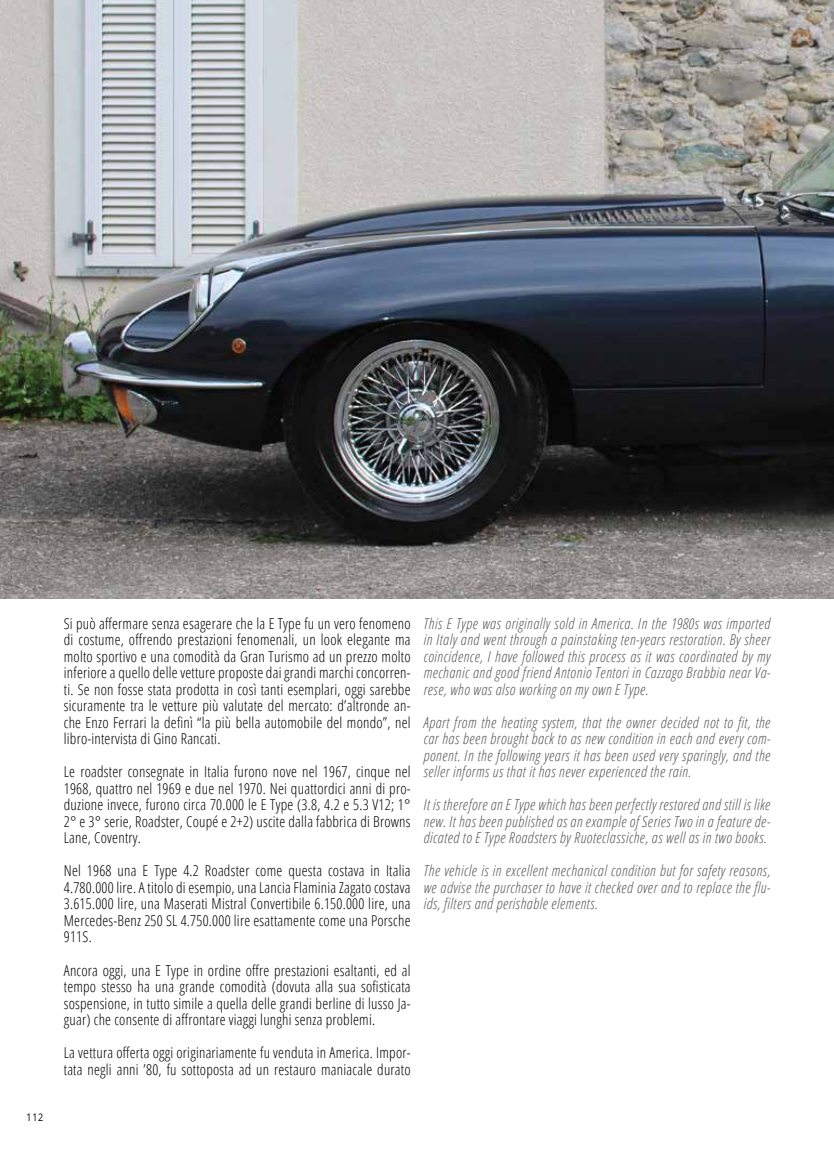
<style>
.page{position:relative;width:834px;height:1149px;background:#fff}
.page>*{position:absolute;margin:0;border:0;box-sizing:border-box;transform-origin:0 0}
.t1{font:300 condensed 15px/16.5px "Open Sans";letter-spacing:.015em;color:#000;text-align:justify}
.t2{font:italic 300 condensed 15px/16.5px "Open Sans";letter-spacing:.03em;color:#58595b;text-align:justify}
.t3{font:10.5px "Open Sans";color:#000;scale:.85 1}
</style>
<div class="page">
<img style="left:0;top:0;width:833px;height:598px">
<p class="t3" style="left:27px;top:1109px;width:21px">112</p>
<p class="t1" style="left:64px;top:614px;width:348px">Si può affermare senza esagerare che la E Type fu un vero fenomeno di costume, offrendo prestazioni fenomenali, un look elegante ma molto sportivo e una comodità da Gran Turismo ad un prezzo molto inferiore a quello delle vetture proposte dai grandi marchi concorren&shy;ti. Se non fosse stata prodotta in così tanti esemplari, oggi sarebbe sicuramente tra le vetture più valutate del mercato: d’altronde an&shy;che Enzo Ferrari la definì “la più bella automobile del mondo”, nel libro-intervista di Gino Rancati.</p>
<p class="t1" style="left:64px;top:763px;width:348px">Le roadster consegnate in Italia furono nove nel 1967, cinque nel 1968, quattro nel 1969 e due nel 1970. Nei quattordici anni di pro&shy;duzione invece, furono circa 70.000 le E Type (3.8, 4.2 e 5.3 V12; 1° 2° e 3° serie, Roadster, Coupé e 2+2) uscite dalla fabbrica di Browns Lane, Coventry.</p>
<p class="t1" style="left:64px;top:862px;width:348px">Nel 1968 una E Type 4.2 Roadster come questa costava in Italia 4.780.000 lire. A titolo di esempio, una Lancia Flaminia Zagato costava 3.615.000 lire, una Maserati Mistral Convertibile 6.150.000 lire, una Mercedes-Benz 250 SL 4.750.000 lire esattamente come una Porsche 911S.</p>
<p class="t1" style="left:64px;top:961px;width:348px">Ancora oggi, una E Type in ordine offre prestazioni esaltanti, ed al tempo stesso ha una grande comodità (dovuta alla sua sofisticata sospensione, in tutto simile a quella delle grandi berline di lusso Ja&shy;guar) che consente di affrontare viaggi lunghi senza problemi.</p>
<p class="t1" style="left:64px;top:1043px;width:348px">La vettura offerta oggi originariamente fu venduta in America. Impor&shy;tata negli anni ’80, fu sottoposta ad un restauro maniacale durato</p>
<p class="t2" style="left:423px;top:614px;width:348px">This E Type was originally sold in America. In the 1980s was imported in Italy and went through a painstaking ten-years restoration. By sheer coincidence, I have followed this process as it was coordinated by my mechanic and good friend Antonio Tentori in Cazzago Brabbia near Va&shy;rese, who was also working on my own E Type.</p>
<p class="t2" style="left:423px;top:713px;width:348px">Apart from the heating system, that the owner decided not to fit, the car has been brought back to as new condition in each and every com&shy;ponent. In the following years it has been used very sparingly, and the seller informs us that it has never experienced the rain.</p>
<p class="t2" style="left:423px;top:795px;width:348px">It is therefore an E Type which has been perfectly restored and still is like new. It has been published as an example of Series Two in a feature de&shy;dicated to E Type Roadsters by Ruoteclassiche, as well as in two books.</p>
<p class="t2" style="left:423px;top:861px;width:348px">The vehicle is in excellent mechanical condition but for safety reasons, we advise the purchaser to have it checked over and to replace the flu&shy;ids, filters and perishable elements.</p>
</div>
